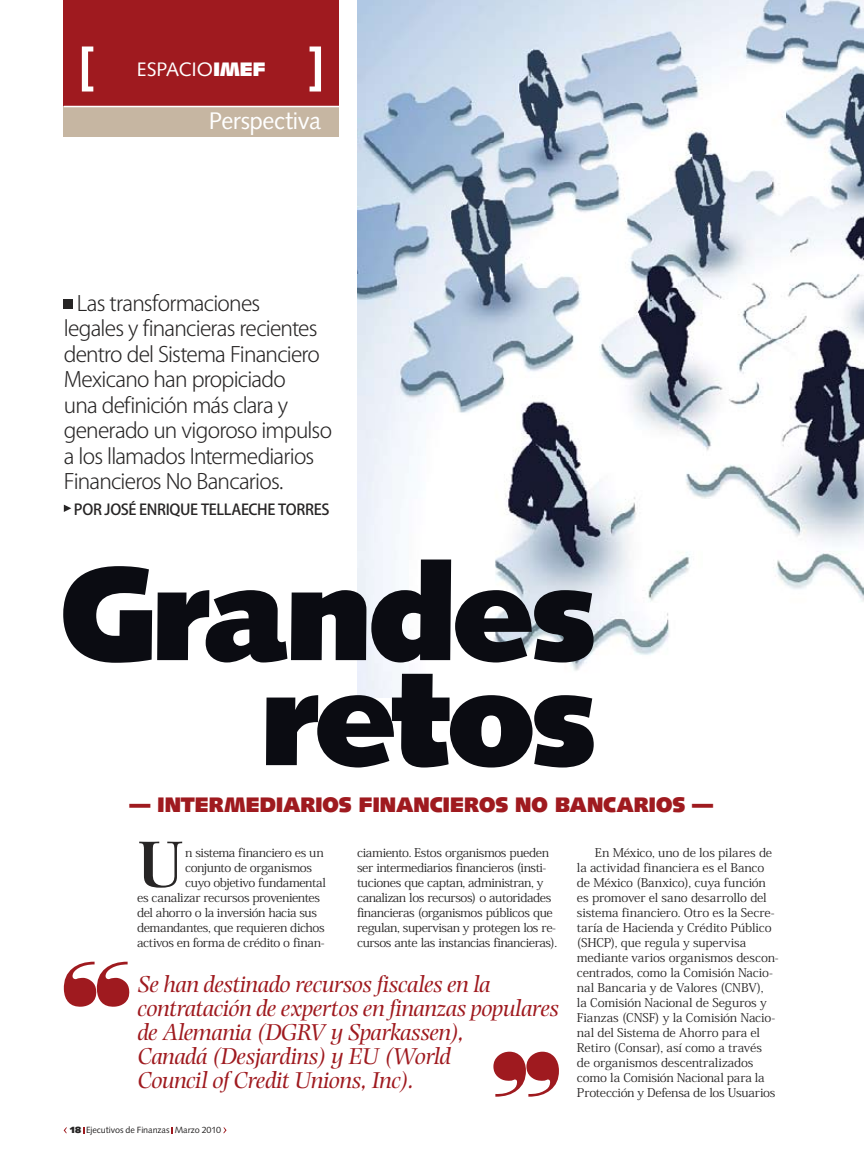
<style>
.page{position:relative;width:864px;height:1161px;background:#fff}
.page>*{position:absolute;margin:0;border:0;box-sizing:border-box;transform-origin:0 0}
.t1{font:900 132px "Syntax LT Std";letter-spacing:-.025em;color:#0b0c12}
.t2{font:600 68.1px "Photina MT Std";color:#272525;scale:1.05 1}
.t3{font:italic 24px/24px "Photina MT Std";letter-spacing:-.025em;color:#9f1a1f;scale:1.05 1}
.t4{font:24px "Syntax LT Std";letter-spacing:-.02em;color:#fff}
.t5{font:300 21px/25.5px "Koz Go Std";letter-spacing:-.04em;color:#272525}
.t6{font:900 21px "Syntax LT Std";color:#9f1a1f}
.t7{font:19.5px "Syntax LT Std";letter-spacing:-.01em;color:#fff}
.t8{font:500 15px "Koz Go Std";letter-spacing:-.025em;color:#272525}
.t9{font:12px/15px "Koz Min Std";letter-spacing:-.02em;color:#272525;scale:1.05 1}
.t10{font:9px "Syntax LT Std";letter-spacing:-.01em;color:#272525}
.s1{font-weight:900}
</style>
<div class="page">
<img style="left:357px;top:0;width:506px;height:697px">
<div style="left:64px;top:299px;width:9px;height:9px;background:#272525"></div>
<svg style="left:64px;top:505px;width:7px;height:7px"></svg>
<div style="left:64px;top:0;width:275px;height:106px;background:#9f1a1f"></div>
<div style="left:64px;top:106px;width:275px;height:31px;background:#c6b6a2"></div>
<svg style="left:309px;top:46px;width:12px;height:46px"></svg>
<svg style="left:82px;top:46px;width:11px;height:46px"></svg>
<hr style="left:64px;top:106px;width:275px;height:1px;background:#fff">
<svg style="left:64px;top:1127px;width:3px;height:6px"></svg>
<svg style="left:223px;top:1127px;width:3px;height:6px"></svg>
<svg style="left:64px;top:961px;width:66px;height:46px"></svg>
<svg style="left:493px;top:1051px;width:65px;height:45px"></svg>
<h3 class="t7" style="left:137px;top:58px;width:130px">ESPACIO<span class="s1">IMEF</span></h3>
<h3 class="t4" style="left:209px;top:107px;width:114px">Perspectiva</h3>
<h3 class="t5" style="left:64px;top:291px;width:270px;text-indent:13px">Las transformaciones<br>legales y financieras recientes dentro del Sistema Financiero<br>Mexicano han propiciado<br>una definición más clara y generado un vigoroso impulso a los llamados Intermediarios<br>Financieros No Bancarios.</h3>
<p class="t8" style="left:74px;top:500px;width:257px">POR JOSÉ ENRIQUE TELLAECHE TORRES</p>
<h1 class="t1" style="left:61px;top:536px;width:537px">Grandes</h1>
<h1 class="t1" style="left:259px;top:641px;width:338px">retos</h1>
<h3 class="t6" style="left:129px;top:792px;width:585px">— INTERMEDIARIOS FINANCIEROS NO BANCARIOS —</h3>
<h2 class="t2" style="left:137px;top:826px;width:46px">U</h2>
<p class="t9" style="left:185px;top:845px;width:133px">n sistema financiero es un</p>
<p class="t9" style="left:357px;top:845px;width:192px">ciamiento. Estos organismos pueden ser intermediarios financieros (insti&shy;tuciones que captan, administran, y canalizan los recursos) o autoridades financieras (organismos públicos que regulan, supervisan y protegen los re&shy;cursos ante las instancias financieras).</p>
<p class="t9" style="left:576px;top:845px;width:193px;text-indent:18px">En México, uno de los pilares de la actividad financiera es el Banco de México (Banxico), cuya función es promover el sano desarrollo del sistema financiero. Otro es la Secre&shy;taría de Hacienda y Crédito Público (SHCP), que regula y supervisa mediante varios organismos descon&shy;centrados, como la Comisión Nacio&shy;nal Bancaria y de Valores (CNBV),<br>la Comisión Nacional de Seguros y Fianzas (CNSF) y la Comisión Nacio&shy;nal del Sistema de Ahorro para el Retiro (Consar), así como a través<br>de organismos descentralizados como la Comisión Nacional para la Protección y Defensa de los Usuarios</p>
<p class="t9" style="left:185px;top:860px;width:122px">conjunto de organismos</p>
<p class="t9" style="left:185px;top:875px;width:136px">cuyo objetivo fundamental</p>
<p class="t9" style="left:137px;top:890px;width:176px">es canalizar recursos provenientes</p>
<p class="t9" style="left:137px;top:905px;width:173px">del ahorro o la inversión hacia sus</p>
<p class="t9" style="left:137px;top:920px;width:180px">demandantes, que requieren dichos</p>
<p class="t9" style="left:137px;top:935px;width:180px">activos en forma de crédito o finan-</p>
<h3 class="t3" style="left:137px;top:972px;width:403px">Se han destinado recursos fiscales en la contratación de expertos en finanzas populares de Alemania (DGRV y Sparkassen),<br>Canadá (Desjardins) y EU (World<br>Council of Credit Unions, Inc).</h3>
<p class="t10" style="left:69px;top:1125px;width:153px"><span class="s1">18</span> Ejecutivos de Finanzas Marzo 2010</p>
</div>
